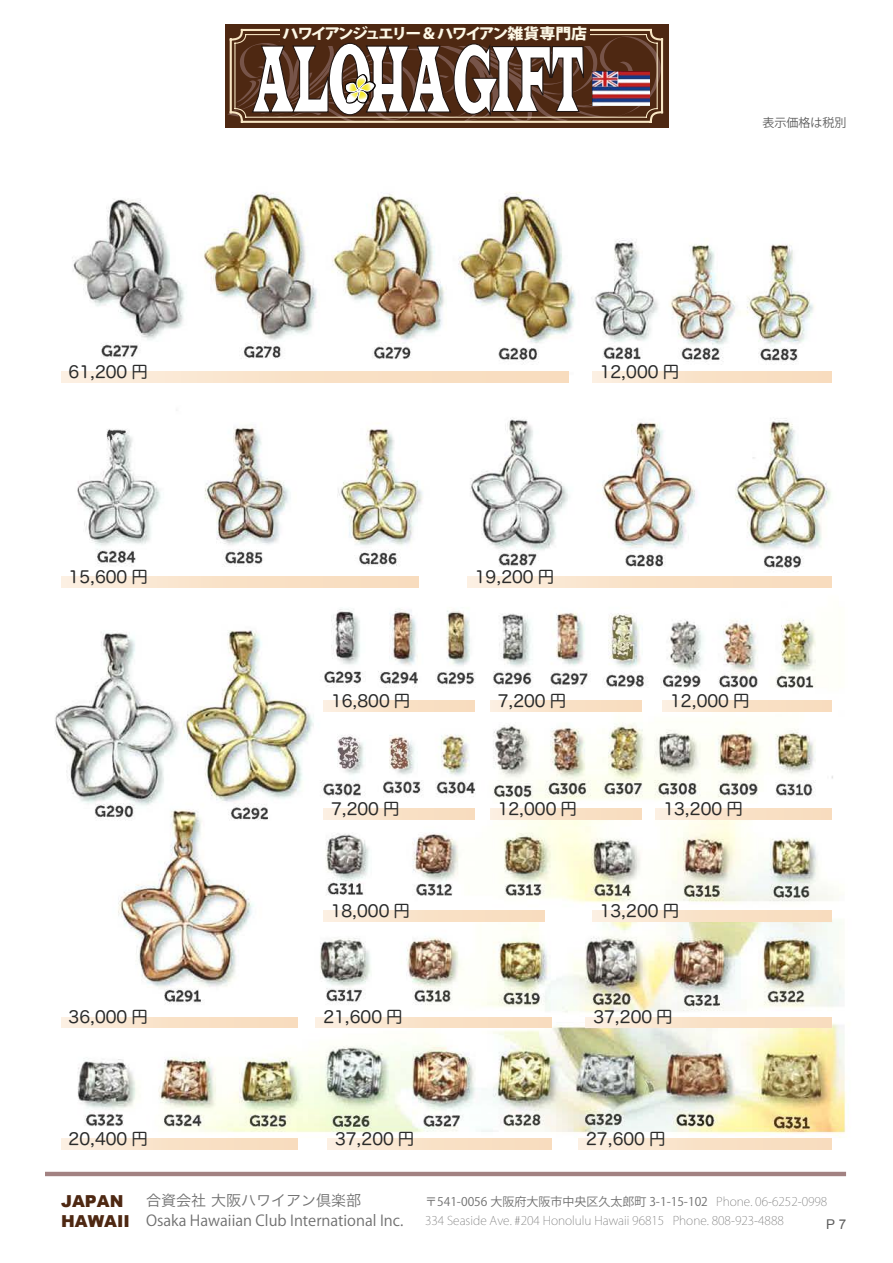
<style>
.page{position:relative;width:893px;height:1263px;background:#fff}
.page>*{position:absolute;margin:0;border:0;box-sizing:border-box;transform-origin:0 0}
.t1{font:16.5px "Hira Maru Pro N W4";color:#2a2b2b}
.t2{font:900 16.5px "Arial";color:#4e2812}
.t3{font:15px "Koz Go Pr 6 N";color:#707070}
.t4{font:800 15px "Koz Go Pr 6 N";letter-spacing:-.14em;color:#fdf8e6;scale:1.06 1}
.t5{font:15px "Hira Kaku Pro N W3";color:#707070}
.t6{font:13.5px "Arial";color:#5e5e5e}
.t7{font:200 12px "Koz Go Pr 6 N";color:#707070}
.t8{font:12px "Koz Go Pr 6 N";color:#707070}
.t9{font:12px "Koz Go Pr 6 N";color:#5e5e5e}
.s1{font-weight:200}
</style>
<div class="page">
<img style="left:45px;top:66px;width:801px;height:1111px">
<svg style="left:61px;top:372px;width:508px;height:10px;background:#f9e3ca"></svg>
<svg style="left:592px;top:372px;width:239px;height:10px;background:#f9e3ca"></svg>
<svg style="left:61px;top:577px;width:358px;height:10px;background:#f9e3ca"></svg>
<svg style="left:467px;top:577px;width:364px;height:10px;background:#f9e3ca"></svg>
<svg style="left:656px;top:809px;width:175px;height:10px;background:#f9e3ca"></svg>
<svg style="left:490px;top:809px;width:151px;height:10px;background:#f9e3ca"></svg>
<svg style="left:324px;top:701px;width:151px;height:10px;background:#f9e3ca"></svg>
<svg style="left:490px;top:701px;width:151px;height:10px;background:#f9e3ca"></svg>
<svg style="left:663px;top:701px;width:168px;height:10px;background:#f9e3ca"></svg>
<svg style="left:324px;top:809px;width:151px;height:10px;background:#f9e3ca"></svg>
<svg style="left:61px;top:1017px;width:236px;height:11px;background:#f9e3ca"></svg>
<svg style="left:316px;top:1017px;width:236px;height:11px;background:#f9e3ca"></svg>
<svg style="left:586px;top:1017px;width:245px;height:11px;background:#f9e3ca"></svg>
<svg style="left:61px;top:1138px;width:236px;height:11px;background:#f9e3ca"></svg>
<svg style="left:328px;top:1138px;width:224px;height:11px;background:#f9e3ca"></svg>
<svg style="left:579px;top:1138px;width:252px;height:11px;background:#f9e3ca"></svg>
<svg style="left:323px;top:910px;width:221px;height:11px;background:#f9e3ca"></svg>
<svg style="left:592px;top:910px;width:239px;height:11px;background:#f9e3ca"></svg>
<div style="left:225px;top:24px;width:443px;height:103px;background:#4e2812"></div>
<svg style="left:227px;top:28px;width:437px;height:95px"></svg>
<hr style="left:45px;top:1172px;width:801px;height:4px;background:#a28282">
<p class="t4" style="left:283px;top:25px;width:289px">ハワイアンジュエリー＆ハワイアン雑貨専門店</p>
<p class="t9" style="left:762px;top:116px;width:86px">表示価格は税別</p>
<p class="t1" style="left:69px;top:358px;width:81px">61,200 円</p>
<p class="t1" style="left:600px;top:358px;width:81px">12,000 円</p>
<p class="t1" style="left:69px;top:562px;width:81px">15,600 円</p>
<p class="t1" style="left:475px;top:562px;width:81px">19,200 円</p>
<p class="t1" style="left:331px;top:686px;width:81px">16,800 円</p>
<p class="t1" style="left:498px;top:686px;width:70px">7,200 円</p>
<p class="t1" style="left:670px;top:686px;width:81px">12,000 円</p>
<p class="t1" style="left:331px;top:794px;width:70px">7,200 円</p>
<p class="t1" style="left:498px;top:794px;width:81px">12,000 円</p>
<p class="t1" style="left:663px;top:794px;width:81px">13,200 円</p>
<p class="t1" style="left:331px;top:896px;width:81px">18,000 円</p>
<p class="t1" style="left:600px;top:896px;width:81px">13,200 円</p>
<p class="t1" style="left:69px;top:1003px;width:81px">36,000 円</p>
<p class="t1" style="left:323px;top:1003px;width:81px">21,600 円</p>
<p class="t1" style="left:593px;top:1003px;width:81px">37,200 円</p>
<p class="t1" style="left:69px;top:1124px;width:81px">20,400 円</p>
<p class="t1" style="left:335px;top:1124px;width:81px">37,200 円</p>
<p class="t1" style="left:586px;top:1124px;width:81px">27,600 円</p>
<p class="t2" style="left:61px;top:1189px;width:64px">JAPAN</p>
<p class="t5" style="left:146px;top:1187px;width:216px">合資会社 大阪ハワイアン倶楽部</p>
<p class="t8" style="left:425px;top:1194px;width:404px">〒541-0056 大阪府大阪市中央区久太郎町 3-1-15-102 <span class="s1">Phone. 06-6252-0998</span></p>
<p class="t2" style="left:61px;top:1209px;width:70px">HAWAII</p>
<p class="t6" style="left:826px;top:1215px;width:22px">P 7</p>
<p class="t3" style="left:146px;top:1212px;width:259px">Osaka Hawaiian Club International Inc.</p>
<p class="t7" style="left:425px;top:1214px;width:360px">334 Seaside Ave. #204 Honolulu Hawaii 96815 Phone. 808-923-4888</p>
</div>
